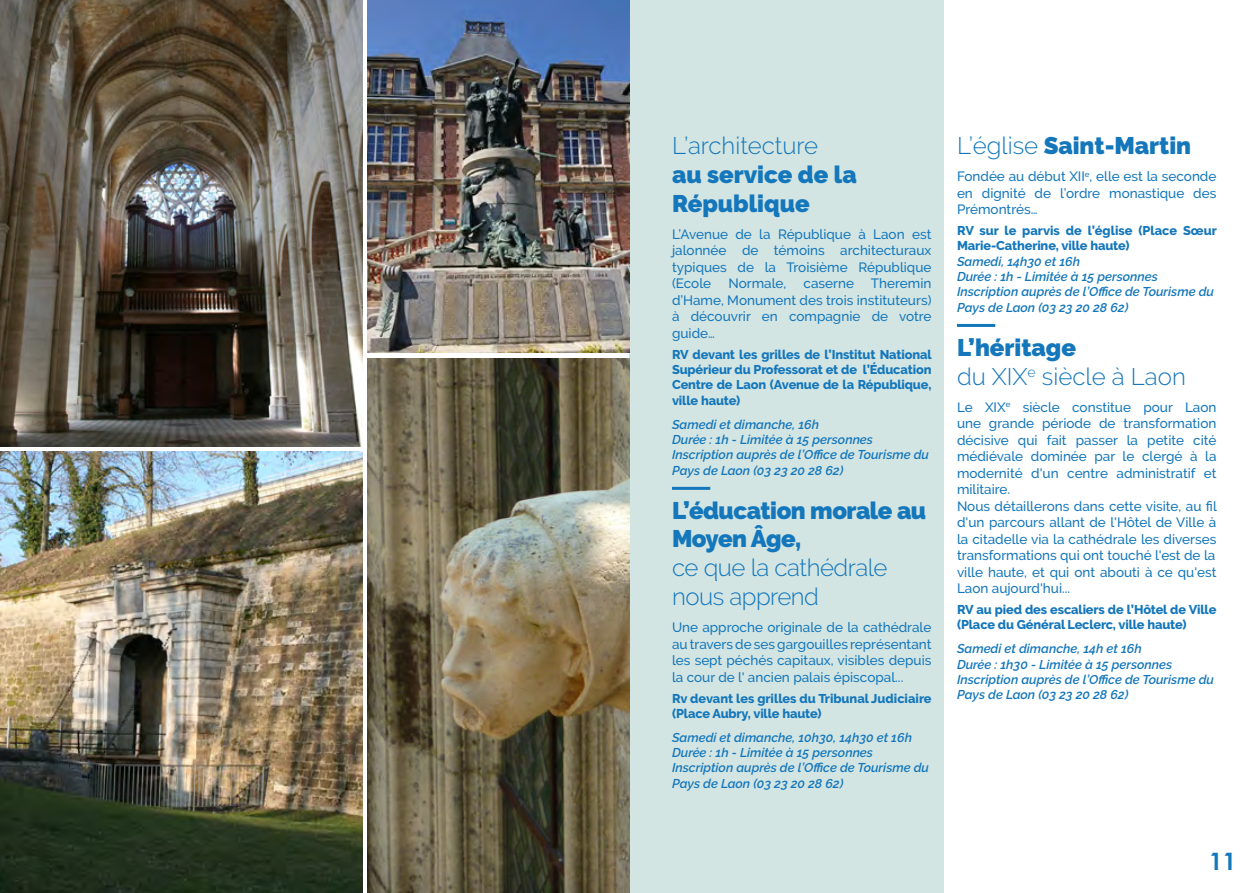
<style>
.page{position:relative;width:1259px;height:893px;background:#fff}
.page>*{position:absolute;margin:0;border:0;box-sizing:border-box;transform-origin:0 0}
.t1{font:900 24px/28.8px "Raleway";letter-spacing:-.005em;color:#1477bb}
.t2{font:300 24px/28.8px "Raleway";color:#1477bb}
.t3{font:300 24px/28.8px "Raleway";letter-spacing:-.02em;color:#1477bb}
.t4{font:700 24px "Century Gothic";color:#1477bb}
.t5{font:500 13.5px/16.5px "Raleway";color:#1477bb;text-align:justify}
.t6{font:italic 600 12.75px/15.3px "Raleway";color:#1477bb}
.t7{font:800 12.75px/15.3px "Raleway";letter-spacing:-.01em;color:#1477bb}
.s1{font-weight:300}
.s2{font-weight:900}
</style>
<div class="page">
<div style="left:629px;top:0;width:315px;height:893px;background:#d3e5e3"></div>
<hr style="left:672px;top:487px;width:38px;height:3px;background:#1477bb">
<hr style="left:957px;top:324px;width:38px;height:3px;background:#1477bb">
<img style="left:0;top:0;width:362px;height:446px">
<img style="left:368px;top:0;width:261px;height:353px">
<img style="left:368px;top:358px;width:261px;height:535px">
<img style="left:0;top:452px;width:362px;height:441px">
<h1 class="t2" style="left:672px;top:131px;width:148px">L’architecture</h1>
<h1 class="t1" style="left:672px;top:160px;width:186px">au service de la<br>République</h1>
<p class="t5" style="left:672px;top:226px;width:261px">L’Avenue de la République à Laon est jalonnée de témoins architecturaux typiques de la Troisième République (Ecole</p>
<p class="t5" style="left:672px;top:275px;width:261px;text-indent:132px">caserne Theremin d’Hame, Monument des trois instituteurs) à découvrir en compagnie de votre guide…</p>
<p class="t7" style="left:672px;top:347px;width:261px;text-align:justify">RV devant les grilles de l’Institut National Supérieur du Professorat et de l’Éducation Centre de Laon (Avenue de la République, ville haute)</p>
<p class="t6" style="left:672px;top:416px;width:258px">Samedi et dimanche, 16h<br>Durée : 1h - Limitée à 15 personnes<br>Inscription auprès de l’Office de Tourisme du<br>Pays de Laon (03 23 20 28 62)</p>
<h1 class="t1" style="left:672px;top:496px;width:256px">L’éducation morale au<br>Moyen Âge,</h1>
<h1 class="t3" style="left:672px;top:553px;width:217px">ce que la cathédrale nous apprend</h1>
<p class="t5" style="left:672px;top:619px;width:261px">Une approche originale de la cathédrale au travers de ses gargouilles représentant les sept péchés capitaux, visibles depuis la cour de l' ancien palais épiscopal...</p>
<p class="t7" style="left:672px;top:690px;width:261px">Rv devant les grilles du Tribunal Judiciaire (Place Aubry, ville haute)</p>
<p class="t6" style="left:672px;top:730px;width:258px">Samedi et dimanche, 10h30, 14h30 et 16h Durée : 1h - Limitée à 15 personnes Inscription auprès de l’Office de Tourisme du Pays de Laon (03 23 20 28 62)</p>
<p class="t5" style="left:728px;top:275px;width:59px">Normale,</p>
<h1 class="t1" style="left:957px;top:131px;width:236px"><span class="s1">L’église</span> Saint-Martin</h1>
<p class="t5" style="left:957px;top:168px;width:261px">Fondée au début XII<sup>e</sup>, elle est la seconde en dignité de l’ordre monastique des Prémontrés…</p>
<p class="t7" style="left:957px;top:223px;width:261px">RV sur le parvis de l’église (Place Sœur<br>Marie-Catherine, ville haute)</p>
<p class="t6" style="left:957px;top:254px;width:258px">Samedi, 14h30 et 16h<br>Durée : 1h - Limitée à 15 personnes<br>Inscription auprès de l’Office de Tourisme du<br>Pays de Laon (03 23 20 28 62)</p>
<h1 class="t2" style="left:957px;top:333px;width:230px"><span class="s2">L’héritage<br></span>du XIX<sup>e</sup> siècle à Laon</h1>
<p class="t5" style="left:957px;top:399px;width:261px;text-align:left">Le XIX<sup>e</sup> siècle constitue pour Laon une grande période de transformation décisive qui fait passer la petite cité médiévale dominée par le clergé à la modernité d'un centre administratif et militaire.<br>Nous détaillerons dans cette visite, au fil d'un parcours allant de l'Hôtel de Ville à la citadelle via la cathédrale les diverses transformations qui ont touché l'est de la ville haute, et qui ont abouti à ce qu'est Laon aujourd'hui...</p>
<p class="t7" style="left:957px;top:602px;width:261px">RV au pied des escaliers de l’Hôtel de Ville (Place du Général Leclerc, ville haute)</p>
<p class="t6" style="left:957px;top:641px;width:258px">Samedi et dimanche, 14h et 16h<br>Durée : 1h30 - Limitée à 15 personnes Inscription auprès de l’Office de Tourisme du Pays de Laon (03 23 20 28 62)</p>
<h1 class="t4" style="left:1209px;top:846px;width:28px">11</h1>
</div>
